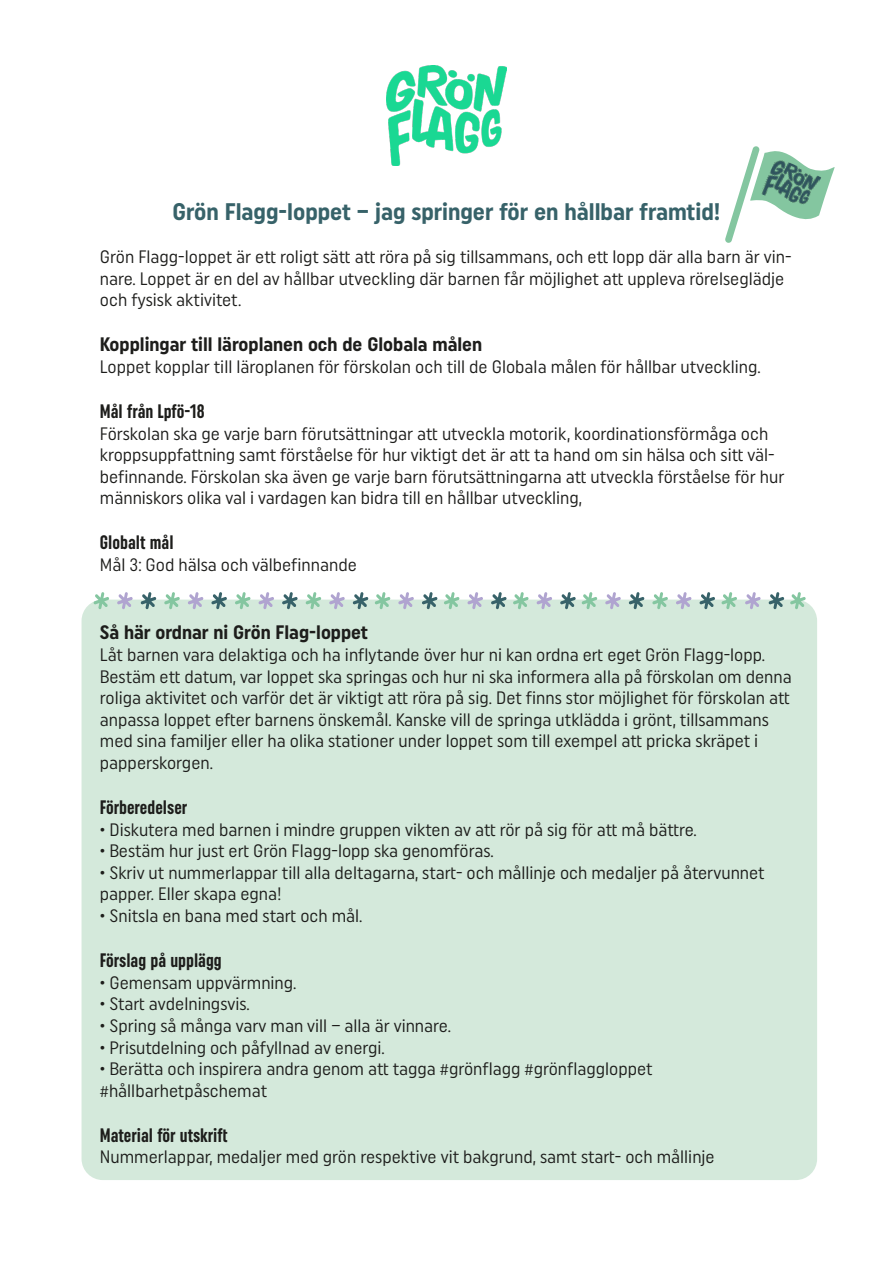
<style>
.page{position:relative;width:893px;height:1263px;background:#fff}
.page>*{position:absolute;margin:0;border:0;box-sizing:border-box;transform-origin:0 0}
.t1{font:700 condensed 24px "Uniform";color:#376269}
.t2{font:700 extra-condensed 19.5px "Uniform";color:#1d1d1b}
.t3{font:700 condensed 19.5px "Uniform";color:#1d1d1b}
.t4{font:condensed 18px/21.6px "Uniform";color:#1d1d1b}
</style>
<div class="page">
<svg style="left:725px;top:146px;width:110px;height:97px"></svg>
<img style="left:760px;top:157px;width:61px;height:57px">
<div style="left:82px;top:600px;width:735px;height:580px;background:#d4e9db;border-radius:21px"></div>
<img style="left:386px;top:66px;width:121px;height:100px">
<svg style="left:93px;top:592px;width:16px;height:17px"></svg>
<svg style="left:117px;top:592px;width:16px;height:17px"></svg>
<svg style="left:141px;top:592px;width:15px;height:17px"></svg>
<svg style="left:164px;top:592px;width:16px;height:17px"></svg>
<svg style="left:188px;top:592px;width:15px;height:17px"></svg>
<svg style="left:211px;top:592px;width:16px;height:17px"></svg>
<svg style="left:235px;top:592px;width:16px;height:17px"></svg>
<svg style="left:258px;top:592px;width:16px;height:17px"></svg>
<svg style="left:282px;top:592px;width:16px;height:17px"></svg>
<svg style="left:306px;top:592px;width:15px;height:17px"></svg>
<svg style="left:329px;top:592px;width:16px;height:17px"></svg>
<svg style="left:353px;top:592px;width:15px;height:17px"></svg>
<svg style="left:375px;top:592px;width:15px;height:17px"></svg>
<svg style="left:398px;top:592px;width:16px;height:17px"></svg>
<svg style="left:422px;top:592px;width:16px;height:17px"></svg>
<svg style="left:444px;top:592px;width:16px;height:17px"></svg>
<svg style="left:467px;top:592px;width:16px;height:17px"></svg>
<svg style="left:491px;top:592px;width:16px;height:17px"></svg>
<svg style="left:513px;top:592px;width:16px;height:17px"></svg>
<svg style="left:536px;top:592px;width:16px;height:17px"></svg>
<svg style="left:560px;top:592px;width:16px;height:17px"></svg>
<svg style="left:582px;top:592px;width:15px;height:17px"></svg>
<svg style="left:605px;top:592px;width:16px;height:17px"></svg>
<svg style="left:629px;top:592px;width:15px;height:17px"></svg>
<svg style="left:652px;top:592px;width:16px;height:17px"></svg>
<svg style="left:676px;top:592px;width:16px;height:17px"></svg>
<svg style="left:699px;top:592px;width:16px;height:17px"></svg>
<svg style="left:721px;top:592px;width:16px;height:17px"></svg>
<svg style="left:745px;top:592px;width:16px;height:17px"></svg>
<svg style="left:768px;top:592px;width:16px;height:17px"></svg>
<svg style="left:790px;top:592px;width:16px;height:17px"></svg>
<p class="t1" style="left:172px;top:197px;width:550px">Grön Flagg-loppet – jag springer för en hållbar framtid!</p>
<p class="t4" style="left:100px;top:246px;width:693px">Grön Flagg-loppet är ett roligt sätt att röra på sig tillsammans, och ett lopp där alla barn är vin&shy;nare. Loppet är en del av hållbar utveckling där barnen får möjlighet att uppleva rörelseglädje och fysisk aktivitet.</p>
<p class="t3" style="left:100px;top:333px;width:384px">Kopplingar till läroplanen och de Globala målen</p>
<p class="t4" style="left:100px;top:356px;width:662px">Loppet kopplar till läroplanen för förskolan och till de Globala målen för hållbar utveckling.</p>
<p class="t2" style="left:100px;top:400px;width:106px">Mål från Lpfö-18</p>
<p class="t4" style="left:100px;top:422px;width:686px">Förskolan ska ge varje barn förutsättningar att utveckla motorik, koordinationsförmåga och kroppsuppfattning samt förståelse för hur viktigt det är att ta hand om sin hälsa och sitt väl&shy;befinnande. Förskolan ska även ge varje barn förutsättningarna att utveckla förståelse för hur människors olika val i vardagen kan bidra till en hållbar utveckling,</p>
<p class="t2" style="left:100px;top:531px;width:75px">Globalt mål</p>
<p class="t4" style="left:100px;top:554px;width:258px">Mål 3: God hälsa och välbefinnande</p>
<p class="t3" style="left:100px;top:621px;width:270px">Så här ordnar ni Grön Flag-loppet</p>
<p class="t4" style="left:100px;top:644px;width:693px">Låt barnen vara delaktiga och ha inflytande över hur ni kan ordna ert eget Grön Flagg-lopp.<br>Bestäm ett datum, var loppet ska springas och hur ni ska informera alla på förskolan om denna roliga aktivitet och varför det är viktigt att röra på sig. Det finns stor möjlighet för förskolan att anpassa loppet efter barnens önskemål. Kanske vill de springa utklädda i grönt, tillsammans med sina familjer eller ha olika stationer under loppet som till exempel att pricka skräpet i papperskorgen.</p>
<p class="t2" style="left:100px;top:796px;width:89px">Förberedelser</p>
<p class="t4" style="left:100px;top:818px;width:598px">• Diskutera med barnen i mindre gruppen vikten av att rör på sig för att må bättre.</p>
<p class="t4" style="left:100px;top:840px;width:395px">• Bestäm hur just ert Grön Flagg-lopp ska genomföras.</p>
<p class="t4" style="left:100px;top:861px;width:666px">• Skriv ut nummerlappar till alla deltagarna, start- och mållinje och medaljer på återvunnet papper. Eller skapa egna!</p>
<p class="t4" style="left:100px;top:905px;width:264px">• Snitsla en bana med start och mål.</p>
<p class="t2" style="left:100px;top:949px;width:123px">Förslag på upplägg</p>
<p class="t4" style="left:100px;top:971px;width:198px">• Gemensam uppvärmning.</p>
<p class="t4" style="left:100px;top:993px;width:151px">• Start avdelningsvis.</p>
<p class="t4" style="left:100px;top:1014px;width:353px">• Spring så många varv man vill – alla är vinnare.</p>
<p class="t4" style="left:100px;top:1036px;width:286px">• Prisutdelning och påfyllnad av energi.</p>
<p class="t4" style="left:100px;top:1058px;width:554px">• Berätta och inspirera andra genom att tagga #grönflagg #grönflaggloppet #hållbarhetpåschemat</p>
<p class="t2" style="left:100px;top:1124px;width:129px">Material för utskrift</p>
<p class="t4" style="left:100px;top:1146px;width:616px">Nummerlappar, medaljer med grön respektive vit bakgrund, samt start- och mållinje</p>
</div>
